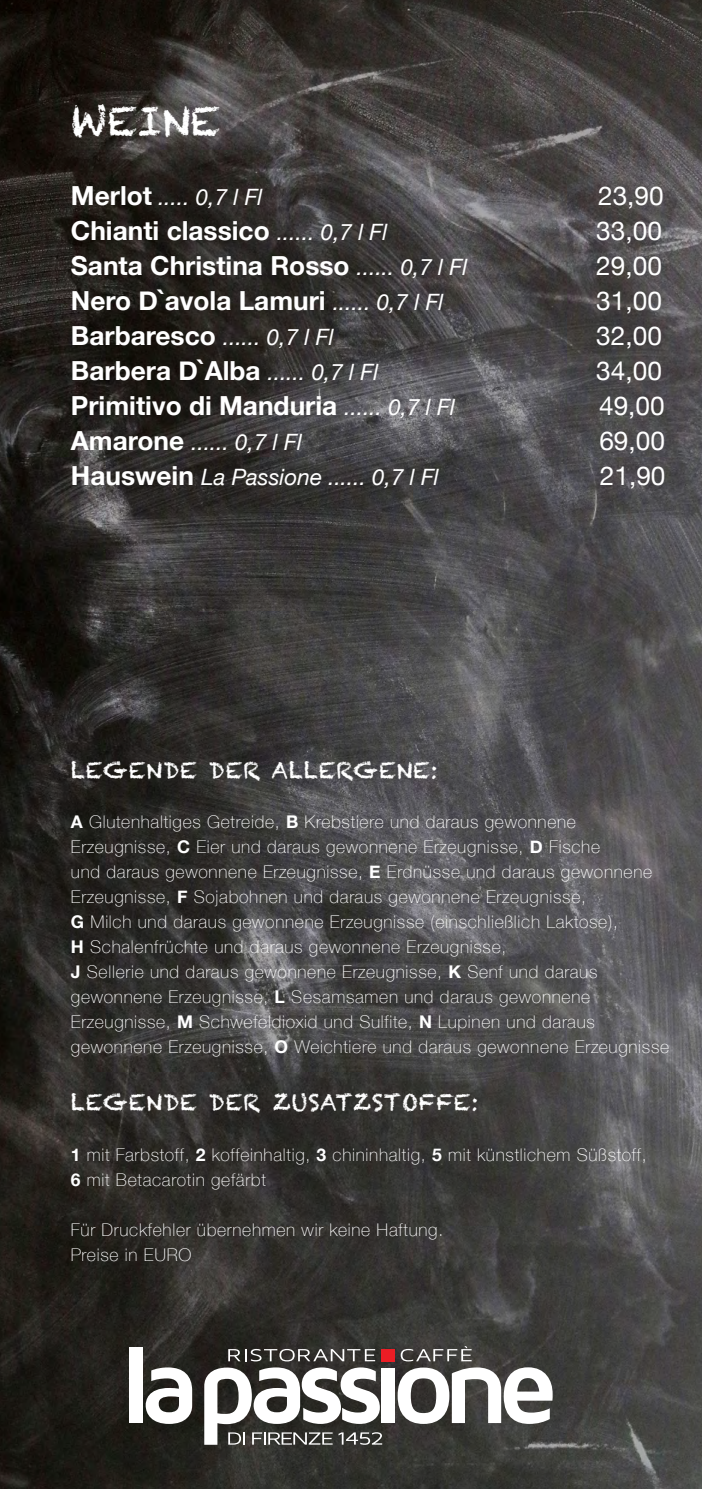
<style>
.page{position:relative;width:702px;height:1489px;background:#fff}
.page>*{position:absolute;margin:0;border:0;box-sizing:border-box;transform-origin:0 0}
.t1{font:40px "Chalkduster";letter-spacing:.01em;color:#fff}
.t2{font:700 26.25px "Helvetica Neue";color:#fff}
.t3{font:26.25px "Helvetica Neue";color:#fff}
.t4{font:italic 22.5px "Helvetica Neue";color:#fff}
.t5{font:22.5px "Chalkduster";letter-spacing:.03em;color:#fff}
.t6{font:100 17.5px/25px "Helvetica Neue";letter-spacing:.04em;color:#fff}
.s1{font-weight:700;font-style:normal;font-size:26.25px}
.s2{font-weight:400;font-style:italic;font-size:22.5px}
.s3{font-weight:700}
</style>
<div class="page">
<img style="left:0;top:0;width:702px;height:1488px">
<div style="left:129px;top:1347px;width:14px;height:75px;background:#fff"></div>
<svg style="left:146px;top:1367px;width:46px;height:56px"></svg>
<div style="left:382px;top:1368px;width:13px;height:54px;background:#fff"></div>
<div style="left:382px;top:1348px;width:13px;height:13px;background:#ec1d25"></div>
<svg style="left:397px;top:1367px;width:155px;height:56px"></svg>
<svg style="left:228px;top:1348px;width:147px;height:13px;background:#62615e"></svg>
<svg style="left:400px;top:1345px;width:71px;height:16px"></svg>
<svg style="left:204px;top:1367px;width:178px;height:77px"></svg>
<p class="t1" style="left:71px;top:98px;width:151px">WEINE</p>
<p class="t4" style="left:71px;top:181px;width:193px"><span class="s1">Merlot</span> ..... 0,7 l Fl</p>
<p class="t3" style="left:598px;top:177px;width:67px">23,90</p>
<p class="t2" style="left:71px;top:210px;width:318px">Chianti classico <span class="s2">...... 0,7 l Fl</span></p>
<p class="t3" style="left:596px;top:212px;width:67px">33,00</p>
<p class="t2" style="left:71px;top:245px;width:398px">Santa Christina Rosso <span class="s2">...... 0,7 l Fl</span></p>
<p class="t3" style="left:596px;top:247px;width:67px">29,00</p>
<p class="t2" style="left:71px;top:280px;width:374px">Nero D`avola Lamuri <span class="s2">...... 0,7 l Fl</span></p>
<p class="t3" style="left:596px;top:282px;width:67px">31,00</p>
<p class="t4" style="left:71px;top:321px;width:264px"><span class="s1">Barbaresco</span> ...... 0,7 l Fl</p>
<p class="t3" style="left:596px;top:317px;width:67px">32,00</p>
<p class="t2" style="left:71px;top:350px;width:309px">Barbera D`Alba <span class="s2">...... 0,7 l Fl</span></p>
<p class="t3" style="left:596px;top:352px;width:67px">34,00</p>
<p class="t2" style="left:71px;top:385px;width:386px">Primitivo di Manduria <span class="s2">...... 0,7 l Fl</span></p>
<p class="t3" style="left:599px;top:387px;width:67px">49,00</p>
<p class="t4" style="left:71px;top:426px;width:233px"><span class="s1">Amarone</span> ...... 0,7 l Fl</p>
<p class="t3" style="left:599px;top:422px;width:67px">69,00</p>
<p class="t4" style="left:71px;top:461px;width:369px"><span class="s1">Hauswein</span> La Passione ...... 0,7 l Fl</p>
<p class="t3" style="left:599px;top:457px;width:67px">21,90</p>
<p class="t5" style="left:71px;top:756px;width:368px">LEGENDE DER ALLERGENE:</p>
<p class="t6" style="left:71px;top:808px;width:506px"><span class="s3">A</span> Glutenhaltiges Getreide, <span class="s3">B</span> Krebstiere und daraus gewonnene</p>
<p class="t6" style="left:71px;top:833px;width:530px">Erzeugnisse, <span class="s3">C</span> Eier und daraus gewonnene Erzeugnisse, <span class="s3">D</span> Fische</p>
<p class="t6" style="left:71px;top:858px;width:583px">und daraus gewonnene Erzeugnisse, <span class="s3">E</span> Erdnüsse und daraus gewonnene<br>Erzeugnisse, <span class="s3">F</span> Sojabohnen und daraus gewonnene Erzeugnisse,</p>
<p class="t6" style="left:71px;top:908px;width:548px"><span class="s3">G</span> Milch und daraus gewonnene Erzeugnisse (einschließlich Laktose),</p>
<p class="t6" style="left:71px;top:933px;width:437px"><span class="s3">H</span> Schalenfrüchte und daraus gewonnene Erzeugnisse,</p>
<p class="t6" style="left:71px;top:958px;width:528px"><span class="s3">J</span> Sellerie und daraus gewonnene Erzeugnisse, <span class="s3">K</span> Senf und daraus</p>
<p class="t6" style="left:71px;top:983px;width:521px">gewonnene Erzeugnisse, <span class="s3">L</span> Sesamsamen und daraus gewonnene</p>
<p class="t6" style="left:71px;top:1008px;width:525px">Erzeugnisse, <span class="s3">M</span> Schwefeldioxid und Sulfite, <span class="s3">N</span> Lupinen und daraus</p>
<p class="t6" style="left:71px;top:1033px;width:600px">gewonnene Erzeugnisse, <span class="s3">O</span> Weichtiere und daraus gewonnene Erzeugnisse</p>
<p class="t5" style="left:71px;top:1089px;width:409px">LEGENDE DER ZUSATZSTOFFE:</p>
<p class="t6" style="left:71px;top:1140px;width:577px"><span class="s3">1</span> mit Farbstoff, <span class="s3">2</span> koffeinhaltig, <span class="s3">3</span> chininhaltig, <span class="s3">5</span> mit künstlichem Süßstoff,</p>
<p class="t6" style="left:71px;top:1165px;width:196px"><span class="s3">6</span> mit Betacarotin gefärbt</p>
<p class="t6" style="left:71px;top:1215px;width:374px">Für Druckfehler übernehmen wir keine Haftung.</p>
<p class="t6" style="left:71px;top:1240px;width:122px">Preise in EURO</p>
</div>
